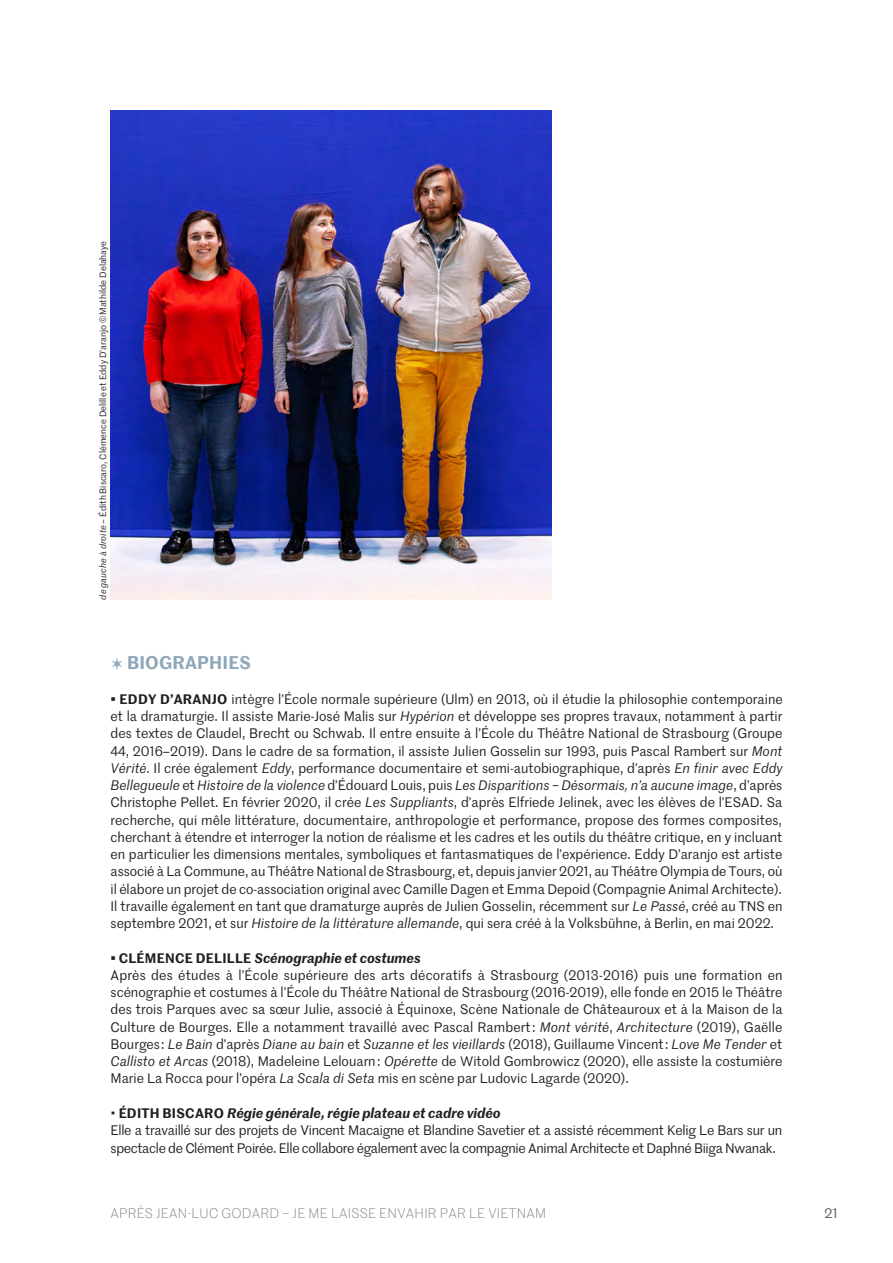
<style>
.page{position:relative;width:893px;height:1263px;background:#fff}
.page>*{position:absolute;margin:0;border:0;box-sizing:border-box;transform-origin:0 0}
.t1{font:600 18px "Marr Sans";letter-spacing:.01em;color:#8fa8b9}
.t2{font:13.5px/17.2px "Marr Sans";color:#231f20;text-align:justify}
.t3{font:13.5px/17.2px "Marr Sans";letter-spacing:-.025em;color:#231f20}
.t4{font:300 13.5px "Marr Sans";letter-spacing:.02em;color:#808285}
.t5{font:13.5px "Marr Sans";color:#565359}
.t6{font:9px "Marr Sans";color:#231f20}
.s1{font-style:italic}
.s2{font-family:"Graduel Sirius";font-weight:400;font-size:24px}
.s3{font-weight:600}
.s4{font-weight:600;font-style:italic}
</style>
<div class="page">
<img style="left:111px;top:111px;width:440px;height:489px">
<p class="t6" style="left:97px;top:600px;width:360px;rotate:-90deg"><span class="s1">de gauche à droite</span> – Édith Biscaro, Clémence Delille et Eddy D’aranjo © Mathilde Delahaye</p>
<h1 class="t1" style="left:111px;top:649px;width:142px"><span class="s2">✫</span>BIOGRAPHIES</h1>
<p class="t2" style="left:111px;top:690px;width:674px"><span class="s3">• EDDY D’ARANJO</span> intègre l’École normale supérieure (Ulm) en 2013, où il étudie la philosophie contemporaine et la dramaturgie. Il assiste Marie-José Malis sur <span class="s1">Hypérion</span> et développe ses propres travaux, notamment à partir des textes de Claudel, Brecht ou Schwab. Il entre ensuite à l’École du Théâtre National de Strasbourg (Groupe 44, 2016–2019). Dans le cadre de sa formation, il assiste Julien Gosselin sur 1993, puis Pascal Rambert sur <span class="s1">Mont Vérité</span>. Il crée également <span class="s1">Eddy</span>, performance documentaire et semi-autobiographique, d’après <span class="s1">En finir avec Eddy Bellegueule</span> et <span class="s1">Histoire de la violence</span> d’Édouard Louis, puis <span class="s1">Les Disparitions − Désormais, n’a aucune image</span>, d’après Christophe Pellet. En février 2020, il crée <span class="s1">Les Suppliants</span>, d’après Elfriede Jelinek, avec les élèves de l’ESAD. Sa recherche, qui mêle littérature, documentaire, anthropologie et performance, propose des formes composites, cherchant à étendre et interroger la notion de réalisme et les cadres et les outils du théâtre critique, en y incluant en particulier les dimensions mentales, symboliques et fantasmatiques de l’expérience. Eddy D’aranjo est artiste associé à La Commune, au Théâtre National de Strasbourg, et, depuis janvier 2021, au Théâtre Olympia de Tours, où il élabore un projet de co-association original avec Camille Dagen et Emma Depoid (Compagnie Animal Architecte).<br>Il travaille également en tant que dramaturge auprès de Julien Gosselin, récemment sur <span class="s1">Le Passé</span>, créé au TNS en septembre 2021, et sur <span class="s1">Histoire de la littérature allemande</span>, qui sera créé à la Volksbühne, à Berlin, en mai 2022.</p>
<p class="t2" style="left:111px;top:949px;width:674px;text-align:left"><span class="s3">• CLÉMENCE DELILLE</span> <span class="s4">Scénographie et costumes<br></span>Après des études à l’École supérieure des arts décoratifs à Strasbourg (2013-2016) puis une formation en scénographie et costumes à l’École du Théâtre National de Strasbourg (2016-2019), elle fonde en 2015 le Théâtre des trois Parques avec sa sœur Julie, associé à Équinoxe, Scène Nationale de Châteauroux et à la Maison de la Culture de Bourges. Elle a notamment travaillé avec Pascal Rambert : <span class="s1">Mont vérité</span>, <span class="s1">Architecture</span> (2019), Gaëlle Bourges : <span class="s1">Le Bain</span> d’après <span class="s1">Diane au bain</span> et <span class="s1">Suzanne et les vieillards</span> (2018), Guillaume Vincent : <span class="s1">Love Me Tender</span> et <span class="s1">Callisto et Arcas</span> (2018), Madeleine Lelouarn : <span class="s1">Opérette</span> de Witold Gombrowicz (2020), elle assiste la costumière Marie La Rocca pour l’opéra <span class="s1">La Scala di Seta</span> mis en scène par Ludovic Lagarde (2020).</p>
<p class="t3" style="left:111px;top:1104px;width:673px">• <span class="s3">ÉDITH BISCARO</span> <span class="s4">Régie générale, régie plateau et cadre vidéo<br></span>Elle a travaillé sur des projets de Vincent Macaigne et Blandine Savetier et a assisté récemment Kelig Le Bars sur un spectacle de Clément Poirée. Elle collabore également avec la compagnie Animal Architecte et Daphné Biiga Nwanak.</p>
<p class="t4" style="left:111px;top:1204px;width:437px">APRÈS JEAN-LUC GODARD – JE ME LAISSE ENVAHIR PAR LE VIETNAM</p>
<p class="t5" style="left:825px;top:1204px;width:15px">21</p>
</div>
